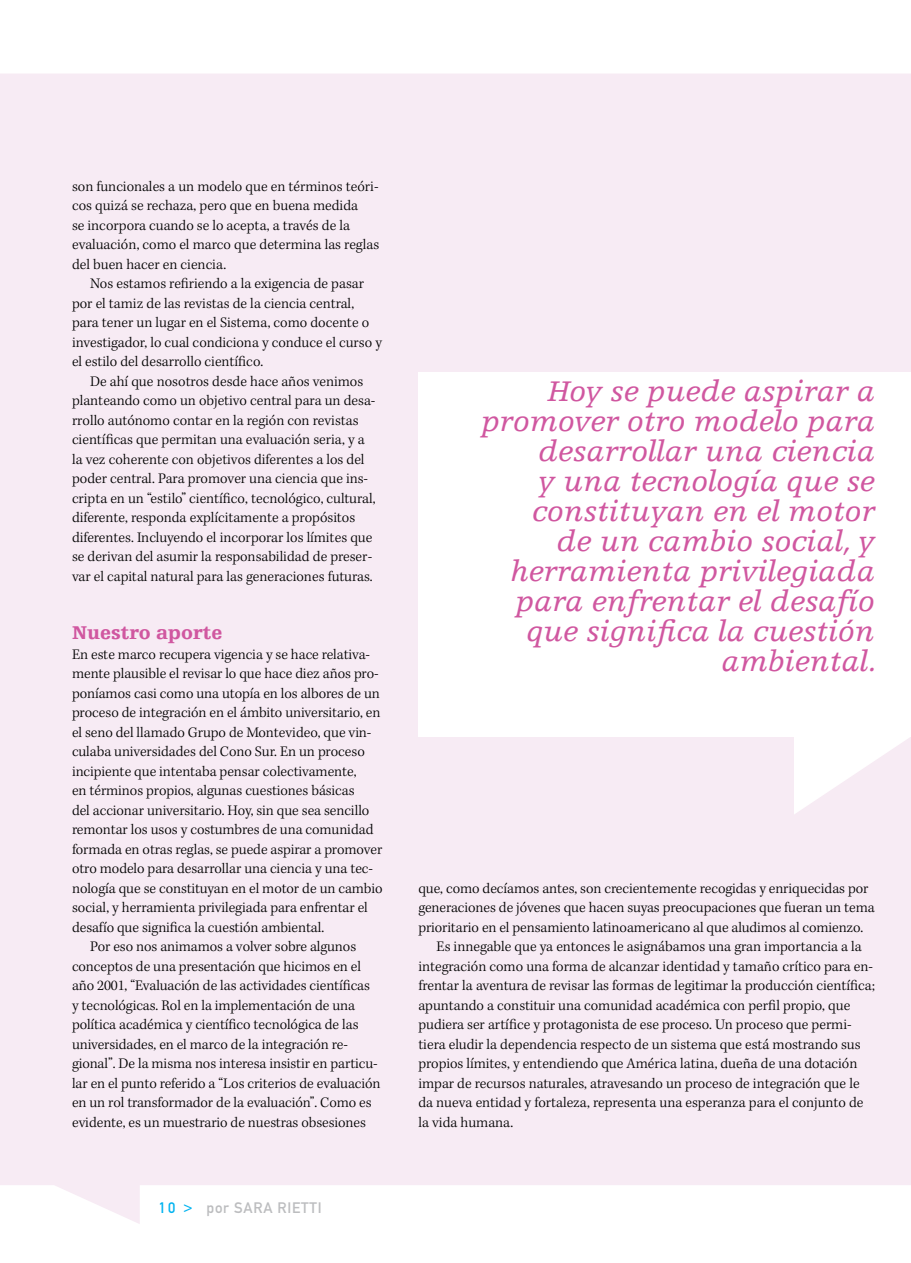
<style>
.page{position:relative;width:911px;height:1263px;background:#fff}
.page>*{position:absolute;margin:0;border:0;box-sizing:border-box;transform-origin:0 0}
.t1{font:italic 30px/30px "Egyptienne F";color:#d057a0;text-align:right}
.t2{font:900 19.5px "Egyptienne F";color:#d057a0}
.t3{font:300 15px/19.5px "Kepler Std";color:#000}
.t4{font:15px "DIN Mittelschrift";letter-spacing:.05em;color:#bcbdbf}
.s1{color:#00b3f0}
</style>
<div class="page">
<div style="left:0;top:74px;width:911px;height:1150px;background:#f7ebf4"></div>
<div style="left:418px;top:372px;width:493px;height:364px;background:#fff"></div>
<svg style="left:794px;top:736px;width:117px;height:78px"></svg>
<p class="t3" style="left:72px;top:177px;width:309px">son funcionales a un modelo que en términos teóri&shy;cos quizá se rechaza, pero que en buena medida<br>se incorpora cuando se lo acepta, a través de la evaluación, como el marco que determina las reglas del buen hacer en ciencia.</p>
<p class="t3" style="left:72px;top:274px;width:311px;text-indent:18px">Nos estamos refiriendo a la exigencia de pasar por el tamiz de las revistas de la ciencia central, para tener un lugar en el Sistema, como docente o investigador, lo cual condiciona y conduce el curso y el estilo del desarrollo científico.</p>
<p class="t3" style="left:72px;top:372px;width:305px;text-indent:18px">De ahí que nosotros desde hace años venimos planteando como un objetivo central para un desa&shy;rrollo autónomo contar en la región con revistas científicas que permitan una evaluación seria, y a la vez coherente con objetivos diferentes a los del poder central. Para promover una ciencia que ins&shy;cripta en un “estilo” científico, tecnológico, cultural, diferente, responda explícitamente a propósitos diferentes. Incluyendo el incorporar los límites que se derivan del asumir la responsabilidad de preser&shy;var el capital natural para las generaciones futuras.</p>
<h2 class="t2" style="left:72px;top:622px;width:152px">Nuestro aporte</h2>
<p class="t3" style="left:72px;top:645px;width:300px">En este marco recupera vigencia y se hace relativa-</p>
<p class="t3" style="left:72px;top:664px;width:308px">mente plausible el revisar lo que hace diez años pro-</p>
<p class="t3" style="left:72px;top:684px;width:309px">poníamos casi como una utopía en los albores de un</p>
<p class="t3" style="left:72px;top:703px;width:310px">proceso de integración en el ámbito universitario, en</p>
<p class="t3" style="left:72px;top:723px;width:301px">el seno del llamado Grupo de Montevideo, que vin-</p>
<p class="t3" style="left:72px;top:742px;width:294px">culaba universidades del Cono Sur. En un proceso</p>
<p class="t3" style="left:72px;top:762px;width:286px">incipiente que intentaba pensar colectivamente,</p>
<p class="t3" style="left:72px;top:781px;width:284px">en términos propios, algunas cuestiones básicas</p>
<p class="t3" style="left:72px;top:801px;width:299px">del accionar universitario. Hoy, sin que sea sencillo</p>
<p class="t3" style="left:72px;top:820px;width:303px">remontar los usos y costumbres de una comunidad</p>
<p class="t3" style="left:72px;top:840px;width:312px">formada en otras reglas, se puede aspirar a promover</p>
<p class="t3" style="left:72px;top:859px;width:303px">otro modelo para desarrollar una ciencia y una tec-</p>
<p class="t3" style="left:72px;top:879px;width:312px">nología que se constituyan en el motor de un cambio</p>
<p class="t3" style="left:72px;top:898px;width:297px">social, y herramienta privilegiada para enfrentar el</p>
<p class="t3" style="left:72px;top:918px;width:254px">desafío que significa la cuestión ambiental.</p>
<p class="t3" style="left:90px;top:937px;width:268px">Por eso nos animamos a volver sobre algunos</p>
<p class="t3" style="left:72px;top:957px;width:290px">conceptos de una presentación que hicimos en el</p>
<p class="t3" style="left:72px;top:976px;width:299px">año 2001, “Evaluación de las actividades científicas</p>
<p class="t3" style="left:72px;top:996px;width:285px">y tecnológicas. Rol en la implementación de una</p>
<p class="t3" style="left:72px;top:1015px;width:288px">política académica y científico tecnológica de las</p>
<p class="t3" style="left:72px;top:1035px;width:277px">universidades, en el marco de la integración re-</p>
<p class="t3" style="left:72px;top:1054px;width:307px">gional”. De la misma nos interesa insistir en particu-</p>
<p class="t3" style="left:72px;top:1074px;width:310px">lar en el punto referido a “Los criterios de evaluación</p>
<p class="t3" style="left:72px;top:1093px;width:301px">en un rol transformador de la evaluación”. Como es</p>
<p class="t3" style="left:72px;top:1113px;width:295px">evidente, es un muestrario de nuestras obsesiones</p>
<p class="t4" style="left:159px;top:1199px;width:164px"><span class="s1">10 &gt;</span> POR SARA RIETTI</p>
<h1 class="t1" style="left:481px;top:376px;width:397px">Hoy se puede aspirar a promover otro modelo para desarrollar una ciencia<br>y una tecnología que se constituyan en el motor<br>de un cambio social, y herramienta privilegiada para enfrentar el desafío que significa la cuestión ambiental.</h1>
<p class="t3" style="left:418px;top:879px;width:452px">que, como decíamos antes, son crecientemente recogidas y enriquecidas por</p>
<p class="t3" style="left:418px;top:898px;width:458px">generaciones de jóvenes que hacen suyas preocupaciones que fueran un tema</p>
<p class="t3" style="left:418px;top:918px;width:446px">prioritario en el pensamiento latinoamericano al que aludimos al comienzo.</p>
<p class="t3" style="left:436px;top:937px;width:427px">Es innegable que ya entonces le asignábamos una gran importancia a la</p>
<p class="t3" style="left:418px;top:957px;width:456px">integración como una forma de alcanzar identidad y tamaño crítico para en-</p>
<p class="t3" style="left:418px;top:976px;width:458px">frentar la aventura de revisar las formas de legitimar la producción científica;</p>
<p class="t3" style="left:418px;top:996px;width:433px">apuntando a constituir una comunidad académica con perfil propio, que</p>
<p class="t3" style="left:418px;top:1015px;width:435px">pudiera ser artífice y protagonista de ese proceso. Un proceso que permi-</p>
<p class="t3" style="left:418px;top:1035px;width:444px">tiera eludir la dependencia respecto de un sistema que está mostrando sus</p>
<p class="t3" style="left:418px;top:1054px;width:440px">propios límites, y entendiendo que América latina, dueña de una dotación</p>
<p class="t3" style="left:418px;top:1074px;width:443px">impar de recursos naturales, atravesando un proceso de integración que le</p>
<p class="t3" style="left:418px;top:1093px;width:447px">da nueva entidad y fortaleza, representa una esperanza para el conjunto de</p>
<p class="t3" style="left:418px;top:1113px;width:96px">la vida humana.</p>
</div>
